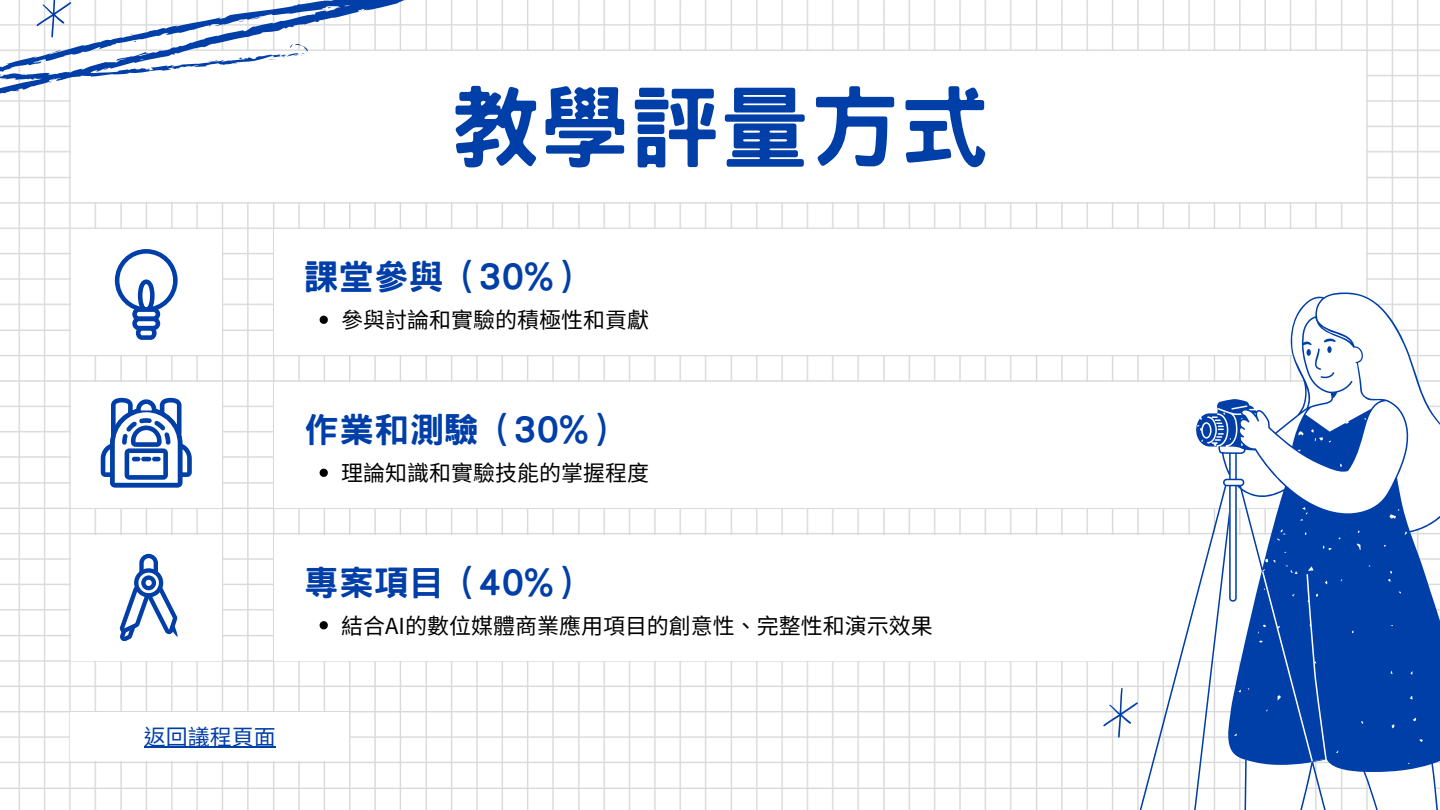
<style>
.page{position:relative;width:1440px;height:810px;background:#fff}
.page>*{position:absolute;margin:0;border:0;box-sizing:border-box;transform-origin:0 0}
.t1{font:800 90px "Han Wang Hei";color:#003ea8}
.t2{font:800 35px "Han Wang Hei";color:#003ea8}
.t3{font:22px "Noto Sans TC";color:#000}
.t4{font:22px "Noto Sans TC";color:#003ea8}
</style>
<div class="page">
<img style="left:0;top:0;width:1440px;height:810px">
<div style="left:71px;top:52px;width:1295px;height:150px;background:#fff"></div>
<div style="left:274px;top:229px;width:1092px;height:126px;background:#fff"></div>
<div style="left:274px;top:382px;width:1092px;height:126px;background:#fff"></div>
<div style="left:274px;top:535px;width:1092px;height:125px;background:#fff"></div>
<div style="left:71px;top:229px;width:150px;height:126px;background:#fff"></div>
<svg style="left:114px;top:249px;width:64px;height:91px"></svg>
<div style="left:71px;top:382px;width:150px;height:126px;background:#fff"></div>
<svg style="left:101px;top:398px;width:91px;height:89px"></svg>
<div style="left:71px;top:535px;width:150px;height:125px;background:#fff"></div>
<svg style="left:120px;top:554px;width:58px;height:87px"></svg>
<svg style="left:1121px;top:292px;width:319px;height:518px"></svg>
<div style="left:1203px;top:424px;width:7px;height:13px;background:#003ea8;border-radius:50%"></div>
<svg style="left:1307px;top:338px;width:29px;height:41px"></svg>
<svg style="left:320px;top:316px;width:8px;height:8px"></svg>
<svg style="left:320px;top:469px;width:8px;height:8px"></svg>
<svg style="left:320px;top:621px;width:8px;height:8px"></svg>
<div style="left:71px;top:712px;width:278px;height:49px;background:#fff"></div>
<hr style="left:144px;top:747px;width:132px;height:1px;background:#003ea8">
<svg style="left:0;top:0;width:429px;height:116px"></svg>
<svg style="left:37px;top:0;width:34px;height:37px"></svg>
<svg style="left:1103px;top:510px;width:242px;height:300px"></svg>
<p class="t1" style="left:450px;top:82px;width:542px">教學評量方式</p>
<p class="t2" style="left:304px;top:259px;width:285px">課堂參與（30%）</p>
<h1 class="t3" style="left:341px;top:303px;width:309px">參與討論和實驗的積極性和貢獻</h1>
<p class="t2" style="left:304px;top:412px;width:320px">作業和測驗（30%）</p>
<h2 class="t3" style="left:341px;top:456px;width:309px">理論知識和實驗技能的掌握程度</h2>
<p class="t2" style="left:304px;top:565px;width:285px">專案項目（40%）</p>
<p class="t3" style="left:341px;top:608px;width:593px">結合AI的數位媒體商業應用項目的創意性、完整性和演示效果</p>
<p class="t4" style="left:144px;top:720px;width:131px">返回議程頁面</p>
</div>
